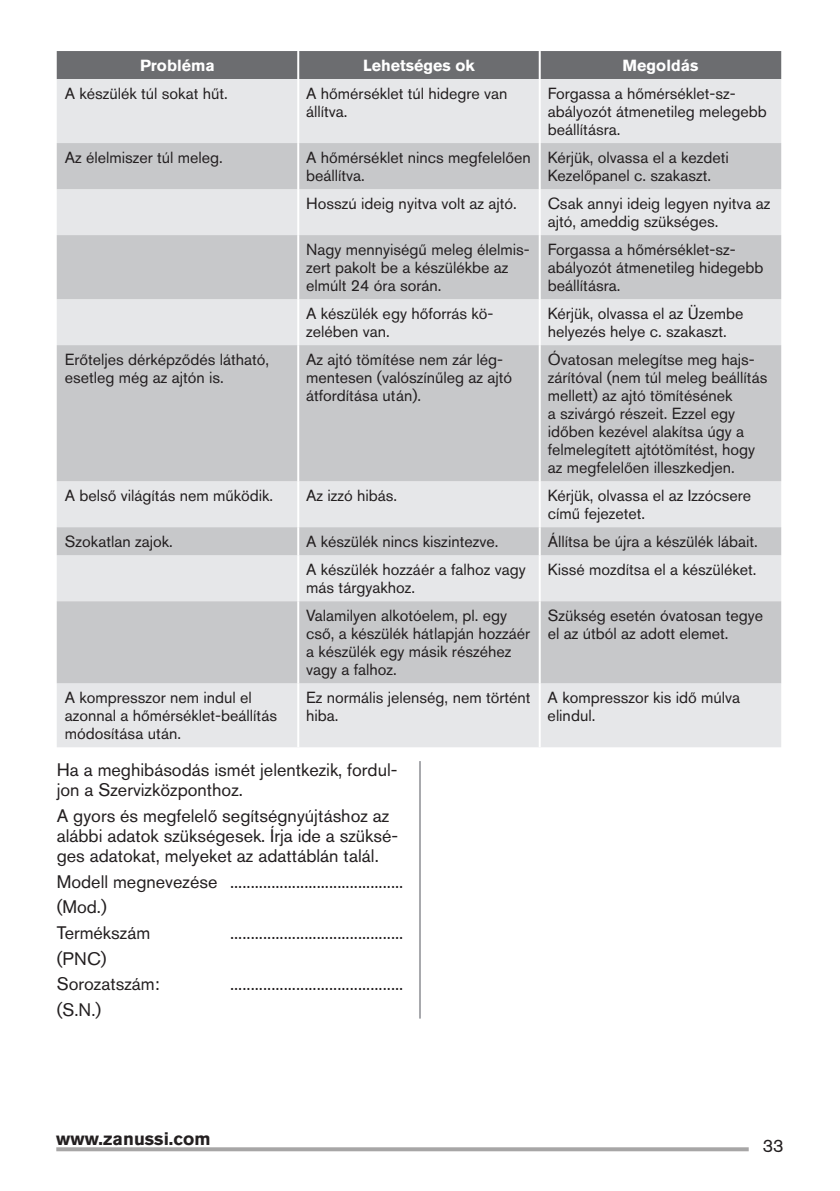
<style>
.page{position:relative;width:840px;height:1191px;background:#fff}
.page>*{position:absolute;margin:0;border:0;box-sizing:border-box;transform-origin:0 0}
.t1{font:18px/20px "Akzidenz Grotesk Pro";color:#231f20}
.t2{font:700 18px "Akzidenz Grotesk Pro";color:#231f20}
.t3{font:16px/18px "Akzidenz Grotesk Pro";color:#231f20}
.t4{font:700 16px "Akzidenz Grotesk Pro";color:#fff}
</style>
<div class="page">
<svg style="left:56px;top:1147px;width:692px;height:4px;background:#adacac"></svg>
<div style="left:57px;top:51px;width:723px;height:28px;background:#6c6d70"></div>
<div style="left:57px;top:79px;width:723px;height:668px;background:#e6e7e9"></div>
<svg style="left:57px;top:143px;width:723px;height:540px;background:#d1d2d4"></svg>
<hr style="left:297px;top:79px;width:2px;height:64px;background:#fff">
<hr style="left:297px;top:143px;width:2px;height:46px;background:#fff">
<hr style="left:297px;top:189px;width:2px;height:46px;background:#fff">
<hr style="left:297px;top:235px;width:2px;height:64px;background:#fff">
<hr style="left:297px;top:299px;width:2px;height:46px;background:#fff">
<hr style="left:297px;top:345px;width:2px;height:136px;background:#fff">
<hr style="left:297px;top:481px;width:2px;height:46px;background:#fff">
<hr style="left:297px;top:527px;width:2px;height:28px;background:#fff">
<hr style="left:297px;top:555px;width:2px;height:46px;background:#fff">
<hr style="left:297px;top:601px;width:2px;height:82px;background:#fff">
<hr style="left:297px;top:683px;width:2px;height:64px;background:#fff">
<hr style="left:297px;top:51px;width:2px;height:28px;background:#fff">
<hr style="left:538px;top:51px;width:2px;height:28px;background:#fff">
<hr style="left:538px;top:79px;width:2px;height:64px;background:#fff">
<hr style="left:538px;top:143px;width:2px;height:46px;background:#fff">
<hr style="left:538px;top:189px;width:2px;height:46px;background:#fff">
<hr style="left:538px;top:235px;width:2px;height:64px;background:#fff">
<hr style="left:538px;top:299px;width:2px;height:46px;background:#fff">
<hr style="left:538px;top:345px;width:2px;height:136px;background:#fff">
<hr style="left:538px;top:481px;width:2px;height:46px;background:#fff">
<hr style="left:538px;top:527px;width:2px;height:28px;background:#fff">
<hr style="left:538px;top:555px;width:2px;height:46px;background:#fff">
<hr style="left:538px;top:601px;width:2px;height:82px;background:#fff">
<hr style="left:538px;top:683px;width:2px;height:64px;background:#fff">
<hr style="left:419px;top:761px;width:2px;height:257px;background:#a8a9ad">
<p class="t4" style="left:140px;top:55px;width:76px">Probléma</p>
<p class="t4" style="left:363px;top:55px;width:113px">Lehetséges ok</p>
<p class="t4" style="left:622px;top:55px;width:77px">Megoldás</p>
<p class="t3" style="left:65px;top:84px;width:165px">A készülék túl sokat hűt.</p>
<p class="t3" style="left:306px;top:84px;width:203px">A hőmérséklet túl hidegre van állítva.</p>
<p class="t3" style="left:547px;top:84px;width:220px">Forgassa a hőmérséklet-sz&shy;abályozót átmenetileg melegebb beállításra.</p>
<p class="t3" style="left:65px;top:148px;width:160px">Az élelmiszer túl meleg.</p>
<p class="t3" style="left:306px;top:148px;width:226px">A hőmérséklet nincs megfelelően beállítva.</p>
<p class="t3" style="left:547px;top:148px;width:183px">Kérjük, olvassa el a kezdeti<br>Kezelőpanel c. szakaszt.</p>
<p class="t3" style="left:306px;top:194px;width:212px">Hosszú ideig nyitva volt az ajtó.</p>
<p class="t3" style="left:547px;top:194px;width:224px">Csak annyi ideig legyen nyitva az ajtó, ameddig szükséges.</p>
<p class="t3" style="left:306px;top:240px;width:225px">Nagy mennyiségű meleg élelmis&shy;zert pakolt be a készülékbe az elmúlt 24 óra során.</p>
<p class="t3" style="left:547px;top:240px;width:217px">Forgassa a hőmérséklet-sz&shy;abályozót átmenetileg hidegebb beállításra.</p>
<p class="t3" style="left:306px;top:304px;width:188px">A készülék egy hőforrás kö&shy;zelében van.</p>
<p class="t3" style="left:547px;top:304px;width:197px">Kérjük, olvassa el az Üzembe helyezés helye c. szakaszt.</p>
<p class="t3" style="left:65px;top:350px;width:206px">Erőteljes dérképződés látható, esetleg még az ajtón is.</p>
<p class="t3" style="left:306px;top:350px;width:207px">Az ajtó tömítése nem zár lég&shy;mentesen (valószínűleg az ajtó átfordítása után).</p>
<p class="t3" style="left:547px;top:350px;width:221px">Óvatosan melegítse meg hajs&shy;zárítóval (nem túl meleg beállítás mellett) az ajtó tömítésének<br>a szivárgó részeit. Ezzel egy időben kezével alakítsa úgy a felmelegített ajtótömítést, hogy az megfelelően illeszkedjen.</p>
<p class="t3" style="left:65px;top:486px;width:210px">A belső világítás nem működik.</p>
<p class="t3" style="left:306px;top:486px;width:93px">Az izzó hibás.</p>
<p class="t3" style="left:547px;top:486px;width:205px">Kérjük, olvassa el az Izzócsere című fejezetet.</p>
<p class="t3" style="left:65px;top:532px;width:110px">Szokatlan zajok.</p>
<p class="t3" style="left:306px;top:532px;width:193px">A készülék nincs kiszintezve.</p>
<p class="t3" style="left:547px;top:532px;width:211px">Állítsa be újra a készülék lábait.</p>
<p class="t3" style="left:306px;top:560px;width:221px">A készülék hozzáér a falhoz vagy más tárgyakhoz.</p>
<p class="t3" style="left:547px;top:560px;width:210px">Kissé mozdítsa el a készüléket.</p>
<p class="t3" style="left:306px;top:606px;width:225px">Valamilyen alkotóelem, pl. egy cső, a készülék hátlapján hozzáér a készülék egy másik részéhez vagy a falhoz.</p>
<p class="t3" style="left:547px;top:606px;width:217px">Szükség esetén óvatosan tegye el az útból az adott elemet.</p>
<p class="t3" style="left:65px;top:688px;width:214px">A kompresszor nem indul el azonnal a hőmérséklet-beállítás módosítása után.</p>
<p class="t3" style="left:306px;top:688px;width:226px">Ez normális jelenség, nem történt hiba.</p>
<p class="t3" style="left:547px;top:688px;width:194px">A kompresszor kis idő múlva elindul.</p>
<p class="t1" style="left:57px;top:760px;width:342px">Ha a meghibásodás ismét jelentkezik, fordul&shy;jon a Szervizközponthoz.</p>
<p class="t1" style="left:57px;top:805px;width:343px">A gyors és megfelelő segítségnyújtáshoz az alábbi adatok szükségesek. Írja ide a szüksé&shy;ges adatokat, melyeket az adattáblán talál.</p>
<p class="t1" style="left:57px;top:868px;width:348px;line-height:25.6px">Modell megnevezése .......................................... (Mod.)<br>Termékszám</p>
<p class="t1" style="left:230px;top:922px;width:175px">..........................................</p>
<p class="t1" style="left:57px;top:945px;width:104px;line-height:25.6px">(PNC)<br>Sorozatszám:</p>
<p class="t1" style="left:230px;top:974px;width:175px">..........................................</p>
<p class="t1" style="left:57px;top:999px;width:46px">(S.N.)</p>
<p class="t2" style="left:56px;top:1127px;width:156px">www.zanussi.com</p>
<p class="t1" style="left:762px;top:1135px;width:22px">33</p>
</div>
